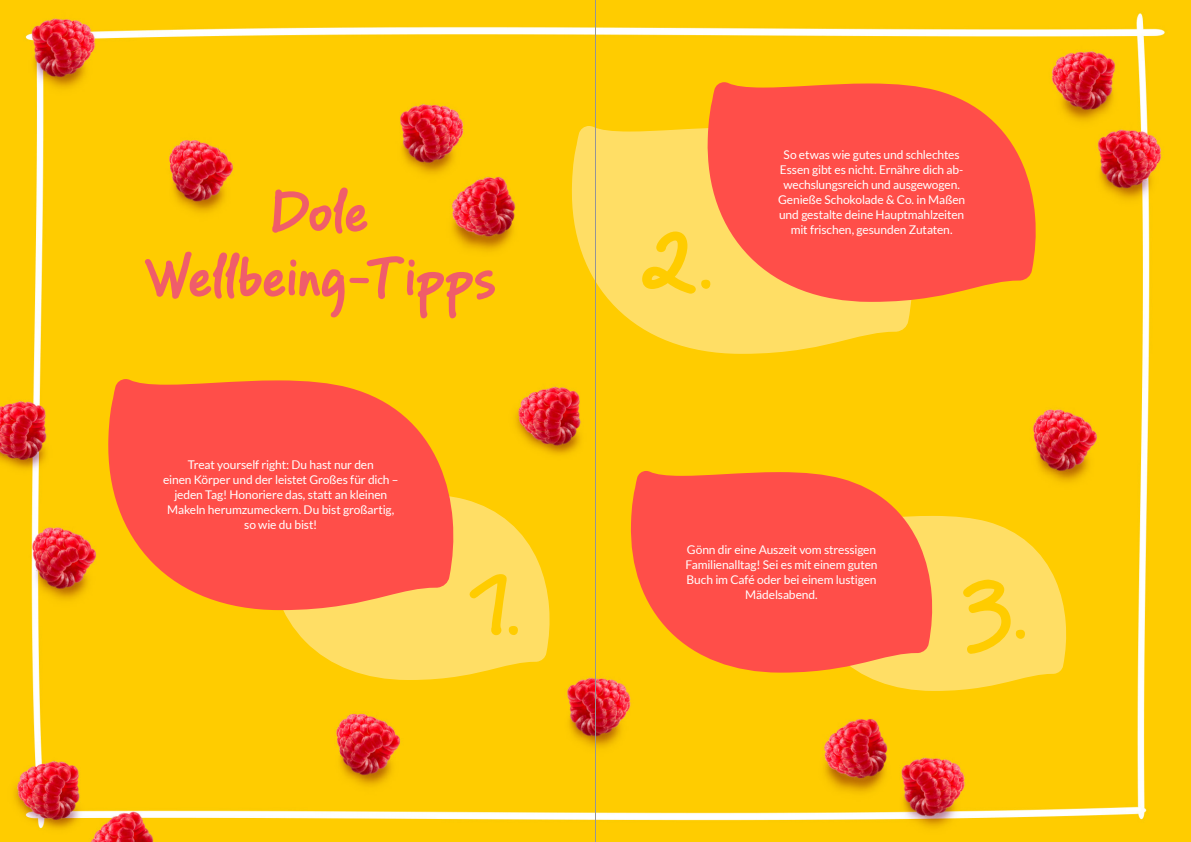
<style>
.page{position:relative;width:1191px;height:842px;background:#fff}
.page>*{position:absolute;margin:0;border:0;box-sizing:border-box;transform-origin:0 0}
.t1{font:700 88px "PF Reminder Pro";color:#fc0}
.t2{font:700 60px/65px "PF Reminder Pro";letter-spacing:-.04em;color:#f05d6a;text-align:center}
.t3{font:12px/15px "Lato";letter-spacing:-.01em;color:#fff;text-align:center}
</style>
<div class="page">
<img style="left:0;top:0;width:1191px;height:842px">
<svg style="left:571px;top:126px;width:342px;height:228px;background:#ffda51"></svg>
<svg style="left:802px;top:515px;width:264px;height:176px;background:#ffda4f"></svg>
<svg style="left:268px;top:492px;width:282px;height:188px;background:#ffd949"></svg>
<svg style="left:706px;top:82px;width:330px;height:220px;background:#ff6544"></svg>
<svg style="left:630px;top:471px;width:303px;height:202px;background:#ff6440"></svg>
<svg style="left:107px;top:379px;width:347px;height:231px;background:#ff633f"></svg>
<hr style="left:595px;top:0;width:1px;height:842px;background:#939598">
<svg style="left:468px;top:574px;width:38px;height:62px;background:#ffd844"></svg>
<h2 class="t2" style="left:141px;top:182px;width:357px">Dole<br>Wellbeing-Tipps</h2>
<p class="t3" style="left:163px;top:457px;width:237px">Treat yourself right: Du hast nur den<br>einen Körper und der leistet Großes für dich – jeden Tag! Honoriere das, statt an kleinen Makeln herumzumeckern. Du bist großartig, so wie du bist!</p>
<h1 class="t1" style="left:505px;top:552px;width:18px">.</h1>
<h1 class="t1" style="left:640px;top:206px;width:75px">2.</h1>
<p class="t3" style="left:778px;top:147px;width:189px">So etwas wie gutes und schlechtes Essen gibt es nicht. Ernähre dich ab&shy;wechslungsreich und ausgewogen.<br>Genieße Schokolade &amp; Co. in Maßen und gestalte deine Hauptmahlzeiten mit frischen, gesunden Zutaten.</p>
<p class="t3" style="left:685px;top:542px;width:193px">Gönn dir eine Auszeit vom stressigen<br>Familienalltag! Sei es mit einem guten<br>Buch im Café oder bei einem lustigen<br>Mädelsabend.</p>
<h1 class="t1" style="left:962px;top:556px;width:68px">3.</h1>
</div>
